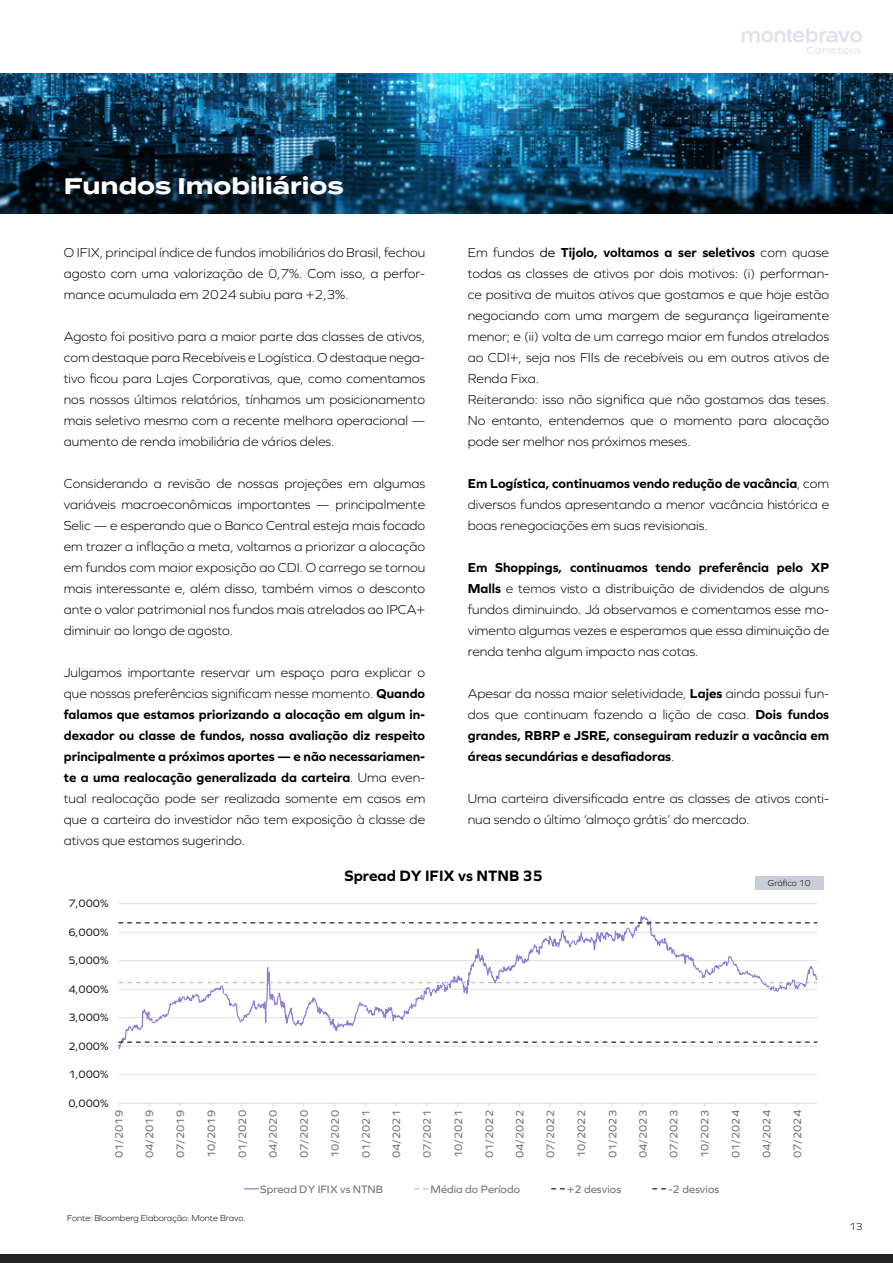
<style>
.page{position:relative;width:893px;height:1263px;background:#fff}
.page>*{position:absolute;margin:0;border:0;box-sizing:border-box;transform-origin:0 0}
.t1{font:700 22.5px "Termina";color:#fff}
.t2{font:700 15.6px "Graphie";color:#000}
.t3{font:300 13.5px/21px "Graphie";color:#000;text-align:justify}
.t4{font:700 13.5px/21px "Graphie";color:#000;text-align:justify}
.t5{font:11.25px "Graphie";color:#717171}
.t6{font:11.25px "Graphie";color:#242424}
.t7{font:300 10.5px "Graphie";color:#000}
.t8{font:300 9px "Graphie";color:#000}
.s1{font-weight:700}
.s2{font-weight:400}
.s3{font-weight:300}
</style>
<div class="page">
<div style="left:0;top:1255px;width:893px;height:8px;background:#242424"></div>
<svg style="left:742px;top:28px;width:120px;height:26px"></svg>
<img style="left:0;top:73px;width:893px;height:141px">
<hr style="left:119px;top:1074px;width:698px;height:1px;background:#dedede">
<hr style="left:119px;top:903px;width:698px;height:1px;background:#dedede">
<hr style="left:119px;top:1103px;width:698px;height:1px;background:#dedede">
<svg style="left:118px;top:915px;width:699px;height:134px"></svg>
<svg style="left:118px;top:982px;width:699px;height:1px"></svg>
<svg style="left:118px;top:922px;width:699px;height:1px"></svg>
<svg style="left:118px;top:1041px;width:699px;height:2px"></svg>
<svg style="left:244px;top:1188px;width:15px;height:1px"></svg>
<div style="left:755px;top:876px;width:68px;height:14px;background:#c7ced8"></div>
<h1 class="t1" style="left:64px;top:169px;width:281px">Fundos Imobiliários</h1>
<p class="t3" style="left:64px;top:241px;width:363px">O IFIX, principal índice de fundos imobiliários do Brasil, fechou agosto com uma valorização de 0,7%. Com isso, a perfor&shy;mance acumulada em 2024 subiu para +2,3%.</p>
<p class="t3" style="left:64px;top:325px;width:363px">Agosto foi positivo para a maior parte das classes de ativos, com destaque para Recebíveis e Logística. O destaque nega&shy;tivo ficou para Lajes Corporativas, que, como comentamos nos nossos últimos relatórios, tínhamos um posicionamento mais seletivo mesmo com a recente melhora operacional — aumento de renda imobiliária de vários deles.</p>
<p class="t3" style="left:64px;top:473px;width:363px">Considerando a revisão de nossas projeções em algumas variáveis macroeconômicas importantes — principalmente Selic — e esperando que o Banco Central esteja mais focado em trazer a inflação a meta, voltamos a priorizar a alocação em fundos com maior exposição ao CDI. O carrego se tornou mais interessante e, além disso, também vimos o desconto ante o valor patrimonial nos fundos mais atrelados ao IPCA+ diminuir ao longo de agosto.</p>
<p class="t3" style="left:64px;top:662px;width:363px">Julgamos importante reservar um espaço para explicar o que nossas preferências significam nesse momento. <span class="s1">Quando falamos que estamos priorizando a alocação em algum in&shy;dexador ou classe de fundos, nossa avaliação diz respeito principalmente a próximos aportes — e não necessariamen&shy;te a uma realocação generalizada da carteira</span>. Uma even&shy;tual realocação pode ser realizada somente em casos em que a carteira do investidor não tem exposição à classe de ativos que estamos sugerindo.</p>
<p class="t3" style="left:468px;top:242px;width:363px;text-align:left">Em fundos <span class="s2">de</span> <span class="s1">Tijolo, voltamos a ser seletivos</span> com quase todas as classes de ativos por dois motivos: (i) performan&shy;ce positiva de muitos ativos que gostamos e que hoje estão negociando com uma margem de segurança ligeiramente menor; e (ii) volta de um carrego maior em fundos atrelados ao CDI+, seja nos FIIs de recebíveis ou em outros ativos de Renda Fixa.<br>Reiterando: isso não significa que não gostamos das teses.<br>No entanto, entendemos que o momento para alocação pode ser melhor nos próximos meses.</p>
<p class="t3" style="left:468px;top:473px;width:363px"><span class="s1">Em Logística, continuamos vendo redução de vacância</span>, com diversos fundos apresentando a menor vacância histórica e boas renegociações em suas revisionais.</p>
<p class="t3" style="left:468px;top:557px;width:363px"><span class="s1">Em Shoppings, continuamos tendo preferência pelo XP Malls</span> e temos visto a distribuição de dividendos de alguns fundos diminuindo. Já observamos e comentamos esse mo&shy;vimento algumas vezes e esperamos que essa diminuição de renda tenha algum impacto nas cotas.</p>
<p class="t4" style="left:468px;top:683px;width:363px"><span class="s3">Apesar da nossa maior seletividade,</span> Lajes <span class="s3">ainda possui fun&shy;dos que continuam fazendo a lição de casa.</span> Dois fundos grandes, RBRP e JSRE, conseguiram reduzir a vacância em áreas secundárias e desafiadoras<span class="s3">.</span></p>
<p class="t3" style="left:468px;top:788px;width:363px">Uma carteira diversificada entre as classes de ativos conti&shy;nua sendo o último ‘almoço grátis’ do mercado.</p>
<p class="t6" style="left:68px;top:897px;width:42px">7,000%</p>
<p class="t6" style="left:68px;top:925px;width:42px">6,000%</p>
<p class="t6" style="left:68px;top:954px;width:42px">5,000%</p>
<p class="t6" style="left:68px;top:982px;width:42px">4,000%</p>
<p class="t6" style="left:68px;top:1011px;width:42px">3,000%</p>
<p class="t6" style="left:68px;top:1039px;width:42px">2,000%</p>
<p class="t6" style="left:68px;top:1068px;width:42px">1,000%</p>
<p class="t6" style="left:68px;top:1096px;width:42px">0,000%</p>
<p class="t2" style="left:344px;top:867px;width:200px">Spread DY IFIX vs NTNB 35</p>
<p class="t8" style="left:768px;top:878px;width:44px">Gráfico 10</p>
<p class="t5" style="left:113px;top:1158px;width:50px;rotate:-90deg">01/2019</p>
<p class="t5" style="left:143px;top:1158px;width:50px;rotate:-90deg">04/2019</p>
<p class="t5" style="left:174px;top:1158px;width:50px;rotate:-90deg">07/2019</p>
<p class="t5" style="left:205px;top:1158px;width:50px;rotate:-90deg">10/2019</p>
<p class="t5" style="left:236px;top:1158px;width:50px;rotate:-90deg">01/2020</p>
<p class="t5" style="left:267px;top:1158px;width:50px;rotate:-90deg">04/2020</p>
<p class="t5" style="left:297px;top:1158px;width:50px;rotate:-90deg">07/2020</p>
<p class="t5" style="left:328px;top:1158px;width:50px;rotate:-90deg">10/2020</p>
<p class="t5" style="left:359px;top:1158px;width:50px;rotate:-90deg">01/2021</p>
<p class="t5" style="left:390px;top:1158px;width:50px;rotate:-90deg">04/2021</p>
<p class="t5" style="left:421px;top:1158px;width:50px;rotate:-90deg">07/2021</p>
<p class="t5" style="left:452px;top:1158px;width:50px;rotate:-90deg">10/2021</p>
<p class="t5" style="left:483px;top:1158px;width:50px;rotate:-90deg">01/2022</p>
<p class="t5" style="left:513px;top:1158px;width:50px;rotate:-90deg">04/2022</p>
<p class="t5" style="left:544px;top:1158px;width:50px;rotate:-90deg">07/2022</p>
<p class="t5" style="left:575px;top:1158px;width:50px;rotate:-90deg">10/2022</p>
<p class="t5" style="left:606px;top:1158px;width:50px;rotate:-90deg">01/2023</p>
<p class="t5" style="left:636px;top:1158px;width:50px;rotate:-90deg">04/2023</p>
<p class="t5" style="left:667px;top:1158px;width:50px;rotate:-90deg">07/2023</p>
<p class="t5" style="left:698px;top:1158px;width:50px;rotate:-90deg">10/2023</p>
<p class="t5" style="left:729px;top:1158px;width:50px;rotate:-90deg">01/2024</p>
<p class="t5" style="left:760px;top:1158px;width:50px;rotate:-90deg">04/2024</p>
<p class="t5" style="left:791px;top:1158px;width:50px;rotate:-90deg">07/2024</p>
<p class="t8" style="left:67px;top:1212px;width:180px">Fonte: Bloomberg Elaboração: Monte Bravo.</p>
<p class="t5" style="left:260px;top:1182px;width:124px">Spread DY IFIX vs NTNB</p>
<p class="t5" style="left:430px;top:1182px;width:91px">Média do Período</p>
<p class="t5" style="left:567px;top:1182px;width:56px">+2 desvios</p>
<p class="t5" style="left:669px;top:1182px;width:52px">-2 desvios</p>
<p class="t7" style="left:849px;top:1221px;width:15px">13</p>
</div>
